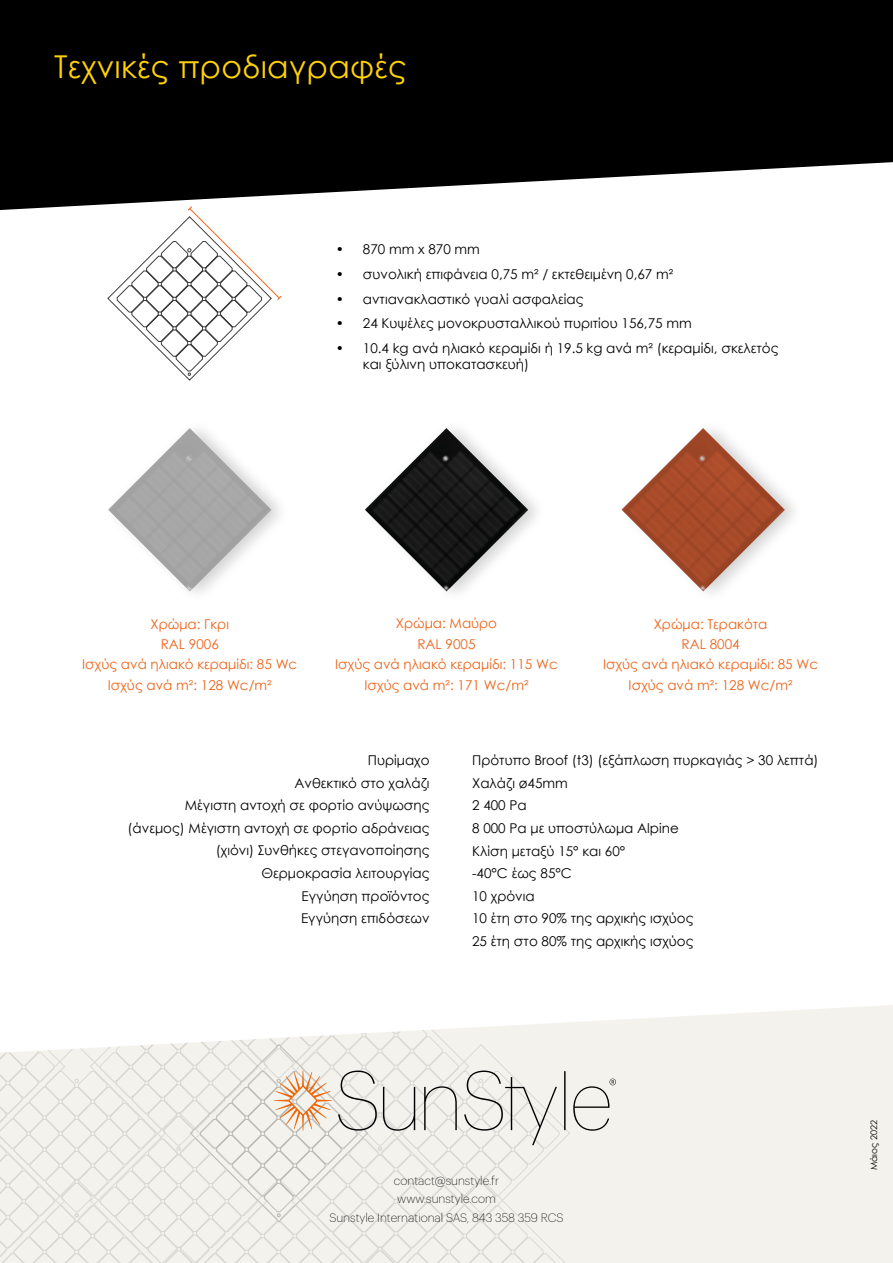
<style>
.page{position:relative;width:893px;height:1263px;background:#fff}
.page>*{position:absolute;margin:0;border:0;box-sizing:border-box;transform-origin:0 0}
.t1{font:31.5px "Century Gothic";letter-spacing:.01em;color:#ffd208}
.t2{font:13.5px/22.5px "Century Gothic";color:#000}
.t3{font:13.5px/20.4px "Century Gothic";color:#ec641a;text-align:center}
.t4{font:200 12px/18.6px "Graphik";color:#000;text-align:center}
.t5{font:9px "Century Gothic";color:#000}
</style>
<div class="page">
<svg style="left:0;top:0;width:893px;height:210px;background:#1b1b1b"></svg>
<div style="left:616px;top:1005px;width:277px;height:258px;background:#f4f2ec"></div>
<img style="left:108px;top:428px;width:163px;height:163px">
<img style="left:365px;top:428px;width:163px;height:163px">
<img style="left:621px;top:428px;width:164px;height:163px">
<svg style="left:107px;top:206px;width:175px;height:175px"></svg>
<svg style="left:0;top:1020px;width:616px;height:243px;background:#efece7"></svg>
<h1 class="t1" style="left:54px;top:44px;width:354px">Τεχνικές προδιαγραφές</h1>
<p class="t2" style="left:336px;top:238px;width:145px">• 870 mm x 870 mm</p>
<p class="t2" style="left:336px;top:262px;width:339px">• συνολική επιφάνεια 0,75 m² / εκτεθειμένη 0,67 m²</p>
<p class="t2" style="left:336px;top:287px;width:249px">• αντιανακλαστικό γυαλί ασφαλείας</p>
<p class="t2" style="left:336px;top:312px;width:357px">• 24 Κυψέλες μονοκρυσταλλικού πυριτίου 156,75 mm</p>
<p class="t2" style="left:363px;top:340px;width:417px;line-height:16.2px;text-indent:-27px">• 10.4 kg ανά ηλιακό κεραμίδι ή 19.5 kg ανά m² (κεραμίδι, σκελετός και ξύλινη υποκατασκευή)</p>
<p class="t3" style="left:82px;top:613px;width:217px">Χρώμα: Γκρι<br>RAL 9006<br>Ισχύς ανά ηλιακό κεραμίδι: 85 Wc<br>Ισχύς ανά m²: 128 Wc/m²</p>
<p class="t3" style="left:335px;top:613px;width:224px">Χρώμα: Μαύρο<br>RAL 9005<br>Ισχύς ανά ηλιακό κεραμίδι: 115 Wc<br>Ισχύς ανά m²: 171 Wc/m²</p>
<p class="t3" style="left:603px;top:613px;width:217px">Χρώμα: Τερακότα<br>RAL 8004<br>Ισχύς ανά ηλιακό κεραμίδι: 85 Wc<br>Ισχύς ανά m²: 128 Wc/m²</p>
<p class="t2" style="left:128px;top:749px;width:304px;text-align:right">Πυρίμαχο<br>Ανθεκτικό στο χαλάζι<br>Μέγιστη αντοχή σε φορτίο ανύψωσης (άνεμος) Μέγιστη αντοχή σε φορτίο αδράνειας (χιόνι) Συνθήκες στεγανοποίησης<br>Θερμοκρασία λειτουργίας<br>Εγγύηση προϊόντος<br>Εγγύηση επιδόσεων</p>
<p class="t2" style="left:472px;top:749px;width:348px">Πρότυπο Broof (t3) (εξάπλωση πυρκαγιάς &gt; 30 λεπτά)<br>Χαλάζι ø45mm<br>2 400 Pa<br>8 000 Pa με υποστύλωμα Alpine<br>Κλίση μεταξύ 15° και 60°<br>-40°C έως 85°C<br>10 χρόνια<br>10 έτη στο 90% της αρχικής ισχύος<br>25 έτη στο 80% της αρχικής ισχύος</p>
<p class="t4" style="left:329px;top:1170px;width:235px">contact@sunstyle.fr<br>www.sunstyle.com<br>Sunstyle International SAS, 843 358 359 RCS</p>
<p class="t5" style="left:868px;top:1170px;width:51px;rotate:-90deg">Μάιος 2022</p>
</div>
